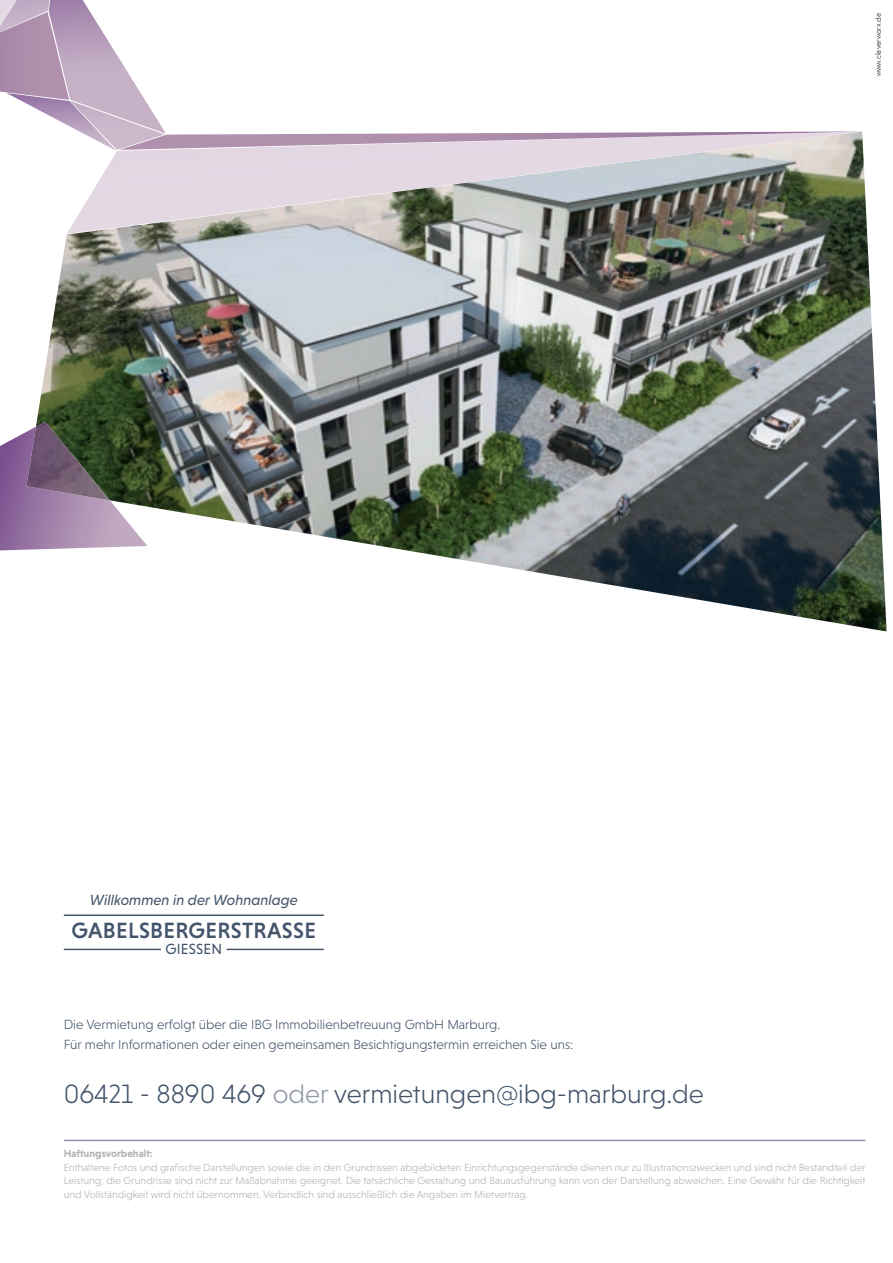
<style>
.page{position:relative;width:893px;height:1263px;background:#fff}
.page>*{position:absolute;margin:0;border:0;box-sizing:border-box;transform-origin:0 0}
.t1{font:300 27px "Niveau Grotesk";color:#43546b}
.t2{font:500 22.5px "Niveau Grotesk";letter-spacing:.015em;color:#43546b}
.t3{font:italic 15px "Niveau Grotesk";color:#43546b}
.t4{font:15px "Niveau Grotesk";letter-spacing:.015em;color:#43546b}
.t5{font:300 13.5px/20.2px "Niveau Grotesk";color:#43546b}
.t6{font:300 10.5px/13.5px "Niveau Grotesk";color:#b0b1b5;text-align:justify}
.t7{font:700 10.5px "Niveau Grotesk";color:#b0b1b5}
.t8{font:300 7.5px "Avenir";color:#231f20}
.s1{color:#8f97a7}
</style>
<div class="page">
<img style="left:36px;top:131px;width:851px;height:500px">
<hr style="left:64px;top:914px;width:260px;height:2px;background:#43546b">
<hr style="left:64px;top:949px;width:97px;height:1px;background:#43546b">
<hr style="left:227px;top:949px;width:97px;height:1px;background:#43546b">
<svg style="left:0;top:427px;width:147px;height:123px;background:#8e7d90"></svg>
<img style="left:26px;top:422px;width:84px;height:78px">
<svg style="left:0;top:0;width:861px;height:151px"></svg>
<hr style="left:64px;top:1140px;width:801px;height:1px;background:#8f97a7">
<p class="t8" style="left:874px;top:76px;width:65px;rotate:-90deg">www.cleverworx.de</p>
<h3 class="t3" style="left:90px;top:892px;width:209px">Willkommen in der Wohnanlage</h3>
<h3 class="t4" style="left:165px;top:941px;width:58px">GIESSEN</h3>
<h2 class="t2" style="left:72px;top:917px;width:246px">GABELSBERGERSTRASSE</h2>
<p class="t5" style="left:64px;top:1014px;width:511px">Die Vermietung erfolgt über die IBG Immobilienbetreuung GmbH Marburg.<br>Für mehr Informationen oder einen gemeinsamen Besichtigungstermin erreichen Sie uns:</p>
<h1 class="t1" style="left:64px;top:1079px;width:642px">06421 - 8890 469 <span class="s1">oder</span> vermietungen@ibg-marburg.de</h1>
<p class="t7" style="left:64px;top:1148px;width:90px">Haftungsvorbehalt:</p>
<p class="t6" style="left:64px;top:1160px;width:803px">Enthaltene Fotos und grafische Darstellungen sowie die in den Grundrissen abgebildeten Einrichtungsgegenstände dienen nur zu Illustrationszwecken und sind nicht Bestandteil der Leistung; die Grundrisse sind nicht zur Maßabnahme geeignet. Die tatsächliche Gestaltung und Bauausführung kann von der Darstellung abweichen. Eine Gewähr für die Richtigkeit und Vollständigkeit wird nicht übernommen. Verbindlich sind ausschließlich die Angaben im Mietvertrag.</p>
</div>
